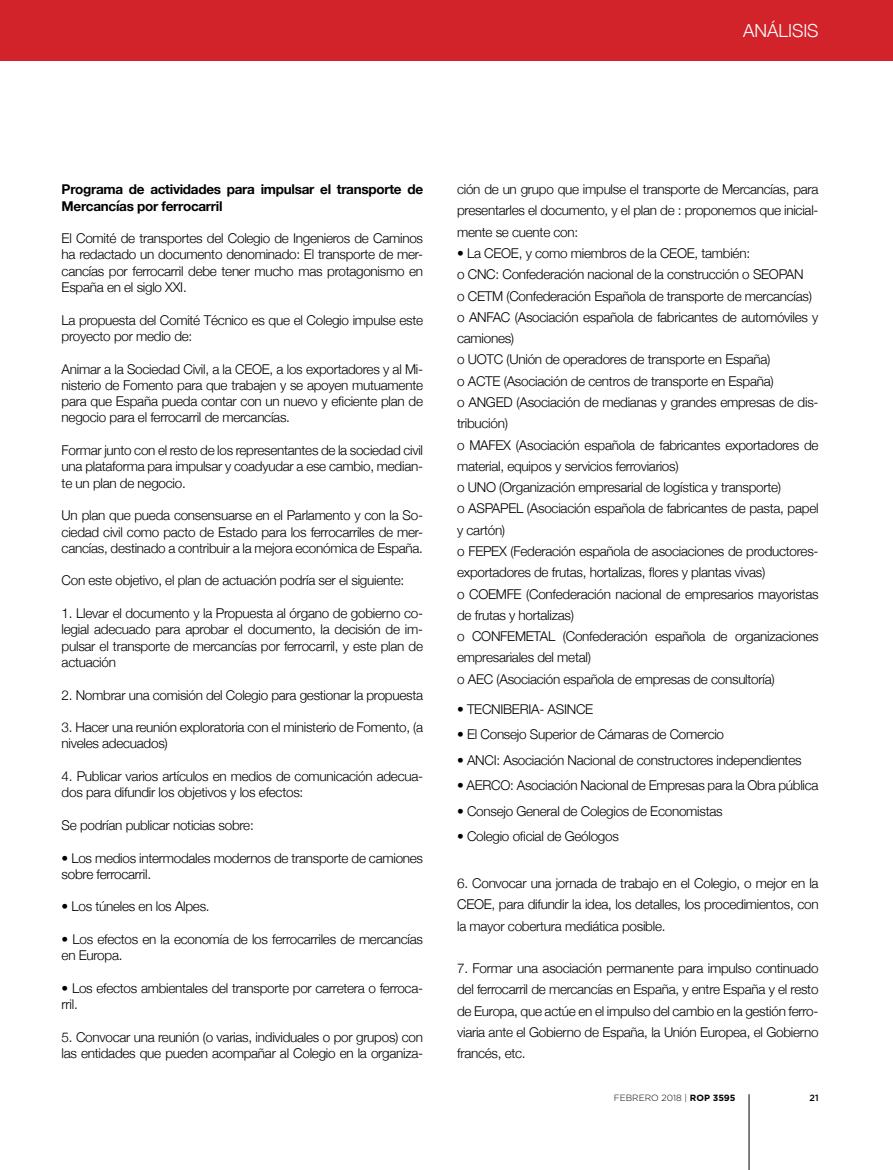
<style>
.page{position:relative;width:893px;height:1170px;background:#fff}
.page>*{position:absolute;margin:0;border:0;box-sizing:border-box;transform-origin:0 0}
.t1{font:300 18px "Helvetica Neue";letter-spacing:-.005em;color:#fff}
.t2{font:300 13.5px/21.3px "Helvetica Neue";letter-spacing:-.02em;color:#000;text-align:justify}
.t3{font:700 13.5px/16.4px "Helvetica Neue";letter-spacing:-.02em;color:#000}
.t4{font:300 9px "Gotham";color:#000}
.t5{font:500 9px "Gotham";color:#000}
.s1{font-weight:700}
</style>
<div class="page">
<hr style="left:749px;top:1094px;width:1px;height:75px;background:#000">
<div style="left:0;top:0;width:893px;height:60px;background:#d2232a"></div>
<h1 class="t1" style="left:743px;top:16px;width:77px">AnÁLISIS</h1>
<p class="t3" style="left:62px;top:181px;width:363px">Programa de actividades para impulsar el transporte de<br>Mercancías por ferrocarril</p>
<p class="t2" style="left:62px;top:229px;width:363px;line-height:16.4px">El Comité de transportes del Colegio de Ingenieros de Caminos ha redactado un documento denominado: El transporte de mer&shy;cancías por ferrocarril debe tener mucho mas protagonismo en España en el siglo XXI.</p>
<p class="t2" style="left:62px;top:310px;width:363px;line-height:16.4px">La propuesta del Comité Técnico es que el Colegio impulse este proyecto por medio de:</p>
<p class="t2" style="left:62px;top:359px;width:363px;line-height:16.4px">Animar a la Sociedad Civil, a la CEOE, a los exportadores y al Mi&shy;nisterio de Fomento para que trabajen y se apoyen mutuamente para que España pueda contar con un nuevo y eficiente plan de negocio para el ferrocarril de mercancías.</p>
<p class="t2" style="left:62px;top:441px;width:363px;line-height:16.4px">Formar junto con el resto de los representantes de la sociedad civil una plataforma para impulsar y coadyudar a ese cambio, median&shy;te un plan de negocio.</p>
<p class="t2" style="left:62px;top:506px;width:363px;line-height:16.4px">Un plan que pueda consensuarse en el Parlamento y con la So&shy;ciedad civil como pacto de Estado para los ferrocarriles de mer&shy;cancías, destinado a contribuir a la mejora económica de España.</p>
<p class="t2" style="left:62px;top:569px;width:344px">Con este objetivo, el plan de actuación podría ser el siguiente:</p>
<p class="t2" style="left:62px;top:604px;width:363px;line-height:16.4px">1. Llevar el documento y la Propuesta al órgano de gobierno co&shy;legial adecuado para aprobar el documento, la decisión de im&shy;pulsar el transporte de mercancías por ferrocarril, y este plan de actuación</p>
<p class="t2" style="left:62px;top:683px;width:363px">2. Nombrar una comisión del Colegio para gestionar la propuesta</p>
<p class="t2" style="left:62px;top:718px;width:363px;line-height:16.4px">3. Hacer una reunión exploratoria con el ministerio de Fomento, (a niveles adecuados)</p>
<p class="t2" style="left:62px;top:767px;width:363px;line-height:16.4px">4. Publicar varios artículos en medios de comunicación adecua&shy;dos para difundir los objetivos y los efectos:</p>
<p class="t2" style="left:62px;top:813px;width:194px">Se podrían publicar noticias sobre:</p>
<p class="t2" style="left:62px;top:848px;width:363px;line-height:16.4px">• Los medios intermodales modernos de transporte de camiones sobre ferrocarril.</p>
<p class="t2" style="left:62px;top:894px;width:150px">• Los túneles en los Alpes.</p>
<p class="t2" style="left:62px;top:930px;width:363px;line-height:16.4px">• Los efectos en la economía de los ferrocarriles de mercancías en Europa.</p>
<p class="t2" style="left:62px;top:978px;width:363px;line-height:16.4px">• Los efectos ambientales del transporte por carretera o ferroca&shy;rril.</p>
<p class="t2" style="left:62px;top:1027px;width:363px;line-height:16.4px">5. Convocar una reunión (o varias, individuales o por grupos) con las entidades que pueden acompañar al Colegio en la organiza-</p>
<p class="t2" style="left:457px;top:178px;width:363px">ción de un grupo que impulse el transporte de Mercancías, para presentarles el documento, y el plan de : proponemos que inicial&shy;mente se cuente con:</p>
<p class="t2" style="left:457px;top:241px;width:363px;text-align:left">• La CEOE, y como miembros de la CEOE, también:<br>o CNC: Confederación nacional de la construcción o SEOPAN<br>o CETM (Confederación Española de transporte de mercancías) o ANFAC (Asociación española de fabricantes de automóviles y camiones)<br>o UOTC (Unión de operadores de transporte en España)<br>o ACTE (Asociación de centros de transporte en España)<br>o ANGED (Asociación de medianas y grandes empresas de dis&shy;tribución)<br>o MAFEX (Asociación española de fabricantes exportadores de material, equipos y servicios ferroviarios)<br>o UNO (Organización empresarial de logística y transporte)<br>o ASPAPEL (Asociación española de fabricantes de pasta, papel y cartón)<br>o FEPEX (Federación española de asociaciones de productores&shy;exportadores de frutas, hortalizas, flores y plantas vivas)<br>o COEMFE (Confederación nacional de empresarios mayoristas de frutas y hortalizas)<br>o CONFEMETAL (Confederación española de organizaciones empresariales del metal)<br>o AEC (Asociación española de empresas de consultoría)</p>
<p class="t2" style="left:457px;top:697px;width:138px">• TECNIBERIA- ASINCE</p>
<p class="t2" style="left:457px;top:722px;width:269px">• El Consejo Superior de Cámaras de Comercio</p>
<p class="t2" style="left:457px;top:748px;width:346px">• ANCI: Asociación Nacional de constructores independientes</p>
<p class="t2" style="left:457px;top:773px;width:363px">• AERCO: Asociación Nacional de Empresas para la Obra pública</p>
<p class="t2" style="left:457px;top:799px;width:267px">• Consejo General de Colegios de Economistas</p>
<p class="t2" style="left:457px;top:824px;width:163px">• Colegio oficial de Geólogos</p>
<p class="t2" style="left:457px;top:871px;width:363px">6. Convocar una jornada de trabajo en el Colegio, o mejor en la CEOE, para difundir la idea, los detalles, los procedimientos, con la mayor cobertura mediática posible.</p>
<p class="t2" style="left:457px;top:956px;width:363px">7. Formar una asociación permanente para impulso continuado del ferrocarril de mercancías en España, y entre España y el resto de Europa, que actúe en el impulso del cambio en la gestión ferro&shy;viaria ante el Gobierno de España, la Unión Europea, el Gobierno francés, etc.</p>
<p class="t4" style="left:614px;top:1092px;width:123px">FEBRERO 2018 | <span class="s1">ROP 3595</span></p>
<p class="t5" style="left:809px;top:1092px;width:11px">21</p>
</div>
